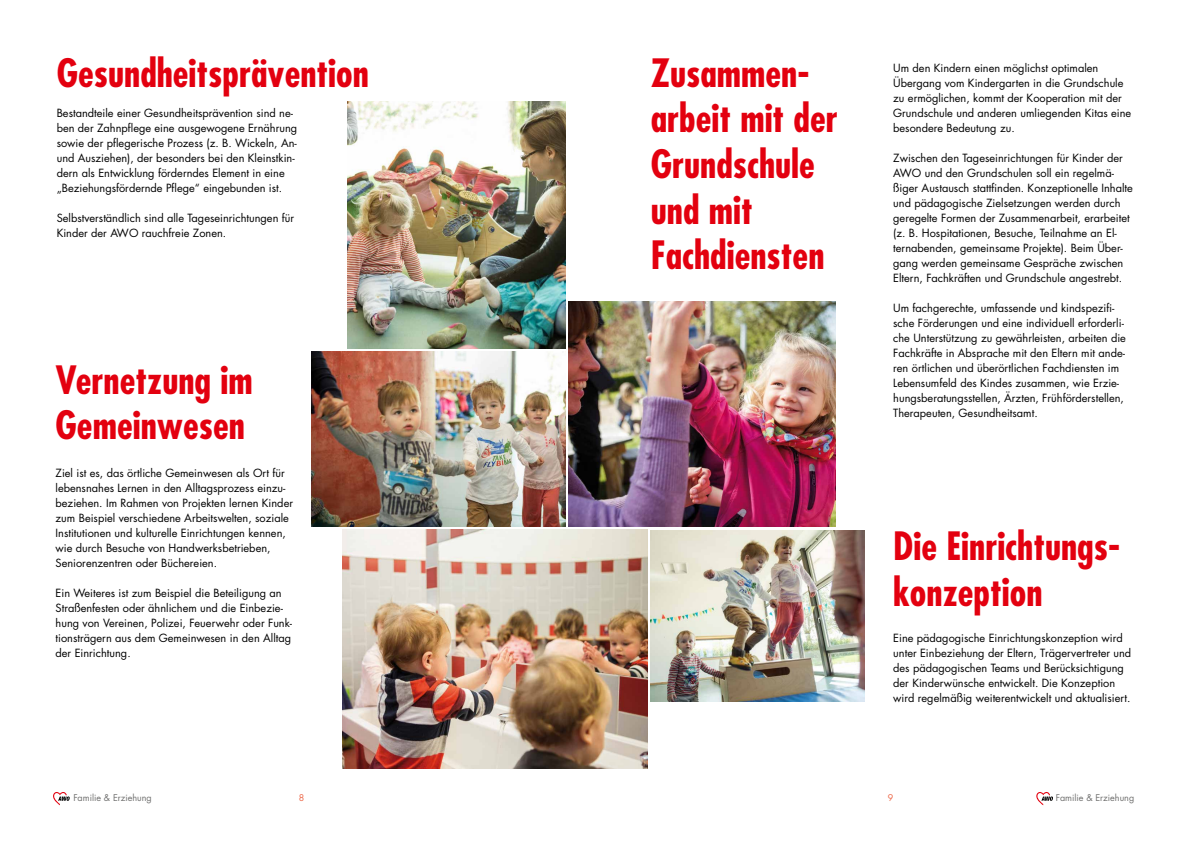
<style>
.page{position:relative;width:1191px;height:842px;background:#fff}
.page>*{position:absolute;margin:0;border:0;box-sizing:border-box;transform-origin:0 0}
.t1{font:700 condensed 38px/45.6px "Futura";color:#e3000f}
.t2{font:11px/15px "Futura";color:#000}
.t3{font:9px "Futura";color:#6f6f6e}
.t4{font:9px "Futura";color:#ed694a}
</style>
<div class="page">
<svg style="left:53px;top:792px;width:17px;height:13px"></svg>
<svg style="left:1036px;top:792px;width:17px;height:13px"></svg>
<img style="left:348px;top:102px;width:217px;height:247px">
<img style="left:342px;top:530px;width:306px;height:238px">
<img style="left:312px;top:352px;width:253px;height:175px">
<img style="left:651px;top:530px;width:214px;height:172px">
<img style="left:568px;top:301px;width:267px;height:226px">
<h1 class="t1" style="left:57px;top:50px;width:314px">Gesundheitsprävention</h1>
<p class="t2" style="left:57px;top:105px;width:242px">Bestandteile einer Gesundheitsprävention sind ne&shy;ben der Zahnpflege eine ausgewogene Ernährung sowie der pflegerische Prozess (z. B. Wickeln, An&shy;und Ausziehen), der besonders bei den Kleinstkin&shy;dern als Entwicklung förderndes Element in eine „Beziehungsfördernde Pflege“ eingebunden ist.</p>
<p class="t2" style="left:57px;top:210px;width:239px">Selbstverständlich sind alle Tageseinrichtungen für<br>Kinder der AWO rauchfreie Zonen.</p>
<h1 class="t1" style="left:56px;top:357px;width:199px">Vernetzung im<br>Gemeinwesen</h1>
<p class="t2" style="left:56px;top:465px;width:239px">Ziel ist es, das örtliche Gemeinwesen als Ort für lebensnahes Lernen in den Alltagsprozess einzu&shy;beziehen. Im Rahmen von Projekten lernen Kinder zum Beispiel verschiedene Arbeitswelten, soziale Institutionen und kulturelle Einrichtungen kennen, wie durch Besuche von Handwerksbetrieben, Seniorenzentren oder Büchereien.</p>
<p class="t2" style="left:56px;top:585px;width:238px">Ein Weiteres ist zum Beispiel die Beteiligung an Straßenfesten oder ähnlichem und die Einbezie&shy;hung von Vereinen, Polizei, Feuerwehr oder Funk&shy;tionsträgern aus dem Gemeinwesen in den Alltag der Einrichtung.</p>
<h1 class="t1" style="left:651px;top:50px;width:188px">Zusammen&shy;arbeit mit der<br>Grundschule und mit<br>Fachdiensten</h1>
<p class="t2" style="left:893px;top:60px;width:239px">Um den Kindern einen möglichst optimalen Übergang vom Kindergarten in die Grundschule zu ermöglichen, kommt der Kooperation mit der Grundschule und anderen umliegenden Kitas eine besondere Bedeutung zu.</p>
<p class="t2" style="left:893px;top:150px;width:241px">Zwischen den Tageseinrichtungen für Kinder der AWO und den Grundschulen soll ein regelmä&shy;ßiger Austausch stattfinden. Konzeptionelle Inhalte und pädagogische Zielsetzungen werden durch geregelte Formen der Zusammenarbeit, erarbeitet (z. B. Hospitationen, Besuche, Teilnahme an El&shy;ternabenden, gemeinsame Projekte). Beim Über&shy;gang werden gemeinsame Gespräche zwischen Eltern, Fachkräften und Grundschule angestrebt.</p>
<p class="t2" style="left:893px;top:300px;width:234px">Um fachgerechte, umfassende und kindspezifi&shy;sche Förderungen und eine individuell erforderli&shy;che Unterstützung zu gewährleisten, arbeiten die Fachkräfte in Absprache mit den Eltern mit ande&shy;ren örtlichen und überörtlichen Fachdiensten im Lebensumfeld des Kindes zusammen, wie Erzie&shy;hungsberatungsstellen, Ärzten, Frühförderstellen, Therapeuten, Gesundheitsamt.</p>
<h1 class="t1" style="left:893px;top:524px;width:228px">Die Einrichtungs&shy;konzeption</h1>
<p class="t2" style="left:893px;top:630px;width:239px">Eine pädagogische Einrichtungskonzeption wird unter Einbeziehung der Eltern, Trägervertreter und des pädagogischen Teams und Berücksichtigung der Kinderwünsche entwickelt. Die Konzeption wird regelmäßig weiterentwickelt und aktualisiert.</p>
<p class="t3" style="left:73px;top:792px;width:80px">Familie &amp; Erziehung</p>
<p class="t4" style="left:299px;top:792px;width:7px">8</p>
<p class="t4" style="left:887px;top:792px;width:7px">9</p>
<p class="t3" style="left:1055px;top:792px;width:80px">Familie &amp; Erziehung</p>
</div>
